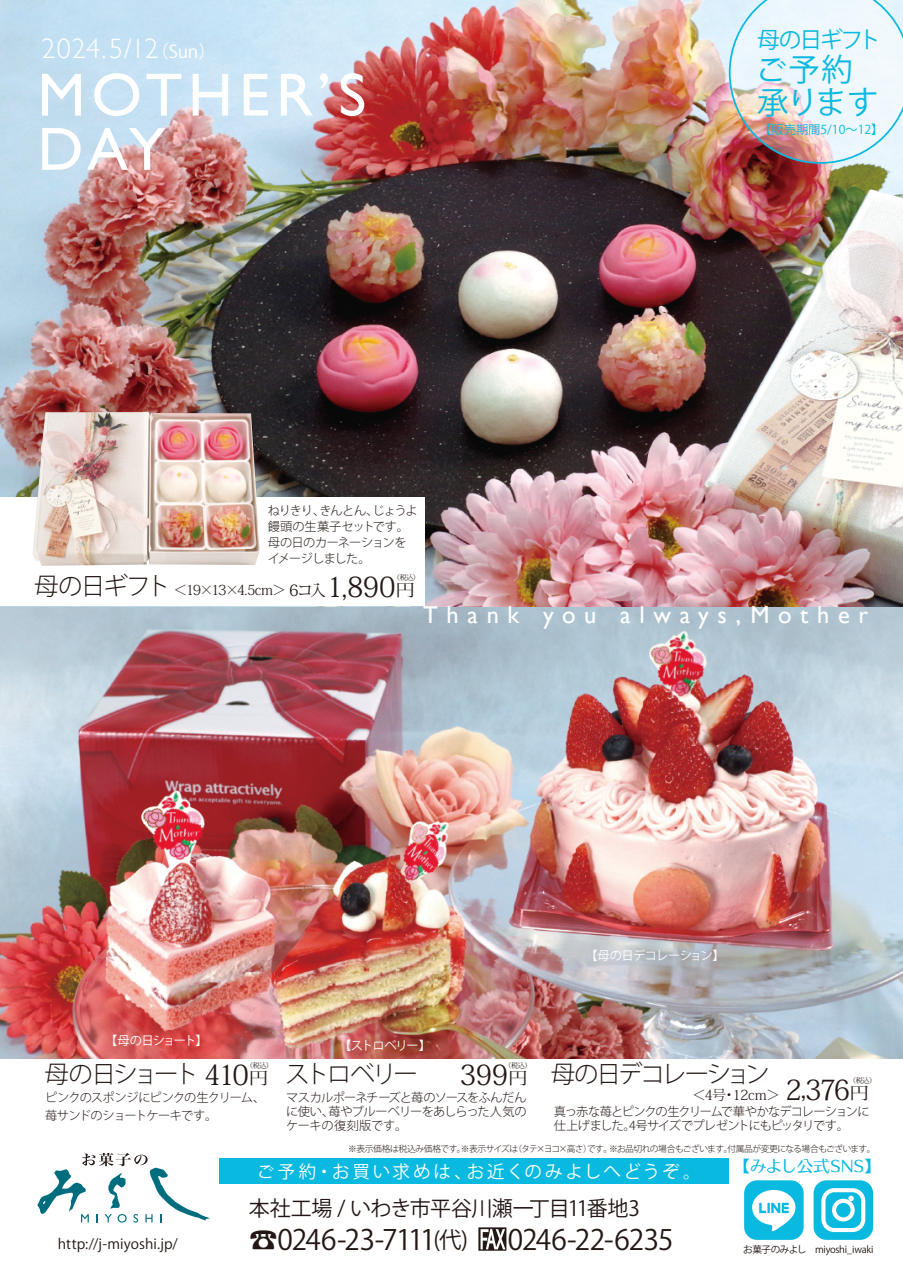
<style>
.page{position:relative;width:903px;height:1275px;background:#fff}
.page>*{position:absolute;margin:0;border:0;box-sizing:border-box;transform-origin:0 0}
.t1{font:61.25px/54.2px "Gill Sans";letter-spacing:.09em;color:#fff}
.t2{font:31.5px/33.2px "Koz Go Pro";letter-spacing:.01em;color:#0ab9df}
.t3{font:28px "Koz Go Pro";letter-spacing:-.045em;color:#231815}
.t4{font:28px "Koz Min Pro";letter-spacing:-.045em;color:#231815;scale:.96 1}
.t5{font:300 28px "Gill Sans";letter-spacing:.025em;color:#fff}
.t6{font:300 24.5px "Koz Go Pro";letter-spacing:-.1em;color:#231815}
.t7{font:24.5px "Gill Sans";letter-spacing:.35em;color:#fff}
.t8{font:22.75px "Koz Go Pro";letter-spacing:-.1em;color:#0ab9df}
.t9{font:21px "Koz Go Pro";letter-spacing:-.035em;color:#231815}
.t10{font:17.5px "Koz Go Pro";letter-spacing:.155em;color:#fff}
.t11{font:15.75px "Nt Motoya Nud Aporo Std W3";letter-spacing:-.005em;color:#0ab9df;scale:1.04 1}
.t12{font:300 14px "Koz Min Pro";letter-spacing:-.055em;color:#231815}
.t13{font:14px "Koz Go Pro";letter-spacing:.005em;color:#231815}
.t14{font:300 12.25px/15.8px "Koz Go Pro";letter-spacing:-.065em;color:#231815}
.t15{font:12.25px "Koz Go Pro";letter-spacing:-.08em;color:#fff}
.t16{font:12.25px "Koz Go Pro";color:#0ab9df}
.t17{font:12.25px "Koz Go Pro";letter-spacing:-.05em;color:#fff}
.t18{font:9.62px "Koz Go Pro";letter-spacing:-.035em;color:#231815}
.t19{font:300 8.75px "Koz Go Pro";letter-spacing:-.055em;color:#231815}
.t20{font:7px "Koz Min Pro";letter-spacing:-.05em;color:#231815}
.s1{font-family:"Koz Go Pro";font-weight:400;font-size:17.5px}
.s2{font-size:15.75px}
.s3{font-size:16.8px}
.s4{font-size:22.4px}
</style>
<div class="page">
<img style="left:0;top:606px;width:903px;height:452px">
<img style="left:0;top:0;width:903px;height:606px">
<svg style="left:478px;top:1227px;width:28px;height:24px"></svg>
<div style="left:220px;top:1158px;width:509px;height:26px;background:#0ab9df"></div>
<div style="left:0;top:498px;width:425px;height:108px;background:#fff"></div>
<img style="left:33px;top:412px;width:227px;height:154px">
<div style="left:813px;top:1180px;width:60px;height:60px;background:#0ab9df;border-radius:13px"></div>
<svg style="left:821px;top:1188px;width:44px;height:44px"></svg>
<div style="left:744px;top:1180px;width:60px;height:60px;background:#0ab9df;border-radius:13px"></div>
<svg style="left:752px;top:1190px;width:43px;height:42px"></svg>
<svg style="left:38px;top:1153px;width:171px;height:69px"></svg>
<svg style="left:729px;top:0;width:174px;height:164px"></svg>
<h3 class="t5" style="left:42px;top:33px;width:176px">2024.5/12<span class="s1">（Sun）</span></h3>
<h1 class="t1" style="left:38px;top:67px;width:330px">MOTHER’S<br>DAY</h1>
<p class="t14" style="left:268px;top:503px;width:152px">ねりきり、きんとん、じょうよ饅頭の生菓子セットです。母の日のカーネーションをイメージしました。</p>
<h3 class="t6" style="left:34px;top:570px;width:138px">母の日ギフト</h3>
<h3 class="t4" style="left:289px;top:566px;width:133px"><span class="s2">6コ入</span>1,890<span class="s3">円</span></h3>
<p class="t20" style="left:393px;top:572px;width:32px">（税込）　</p>
<p class="t12" style="left:174px;top:580px;width:114px">＜19×13×4.5cm＞</p>
<h3 class="t8" style="left:757px;top:24px;width:125px">母の日ギフト</h3>
<h2 class="t2" style="left:755px;top:54px;width:125px">ご予約承ります</h2>
<p class="t16" style="left:759px;top:121px;width:126px">【販売期間5/10～12】</p>
<h3 class="t7" style="left:423px;top:600px;width:446px">Thank you always,Mother</h3>
<p class="t17" style="left:585px;top:947px;width:141px">【母の日デコレーション】</p>
<p class="t15" style="left:105px;top:1032px;width:104px">【母の日ショート】</p>
<p class="t15" style="left:339px;top:1037px;width:93px">【ストロベリー】</p>
<p class="t20" style="left:246px;top:1060px;width:28px">（税込）</p>
<p class="t20" style="left:504px;top:1060px;width:28px">（税込）</p>
<h3 class="t6" style="left:285px;top:1058px;width:134px">ストロベリー</h3>
<h3 class="t6" style="left:45px;top:1058px;width:156px">母の日ショート</h3>
<h3 class="t4" style="left:204px;top:1055px;width:68px">410<span class="s3">円</span></h3>
<p class="t14" style="left:45px;top:1089px;width:222px;line-height:17.5px">ピンクのスポンジにピンクの生クリーム、苺サンドのショートケーキです。</p>
<h3 class="t4" style="left:460px;top:1055px;width:72px">399<span class="s3">円</span></h3>
<p class="t14" style="left:286px;top:1091px;width:242px;line-height:14px;text-align:justify">マスカルポーネチーズと苺のソースをふんだんに使い、苺やブルーベリーをあしらった人気のケーキの復刻版です。</p>
<h3 class="t6" style="left:551px;top:1058px;width:221px">母の日デコレーション</h3>
<p class="t20" style="left:849px;top:1075px;width:32px">（税込）　</p>
<h3 class="t4" style="left:785px;top:1069px;width:89px">2,376<span class="s3">円</span></h3>
<p class="t14" style="left:554px;top:1105px;width:317px;line-height:14px">真っ赤な苺とピンクの生クリームで華やかなデコレーションに仕上げました。4号サイズでプレゼントにもピッタリです。</p>
<p class="t12" style="left:692px;top:1085px;width:90px">＜4号・12cm＞</p>
<p class="t19" style="left:348px;top:1143px;width:529px">※表示価格は税込み価格です。※表示サイズは（タテ×ヨコ×高さ）です。※お品切れの場合もございます。付属品が変更になる場合もございます。</p>
<h3 class="t10" style="left:257px;top:1160px;width:445px">ご予約・お買い求めは、お近くのみよしへどうぞ。</h3>
<p class="t11" style="left:734px;top:1158px;width:143px">【みよし公式SNS】</p>
<h3 class="t9" style="left:249px;top:1194px;width:393px">本社工場 / いわき市平谷川瀬一丁目11番地3</h3>
<p class="t13" style="left:58px;top:1234px;width:122px">http://j-miyoshi.jp/</p>
<h3 class="t3" style="left:250px;top:1221px;width:425px">☎0246-23-7111<span class="s4">(代)</span> 　0246-22-6235</h3>
<p class="t18" style="left:743px;top:1243px;width:132px">お菓子のみよし miyoshi_iwaki</p>
</div>
